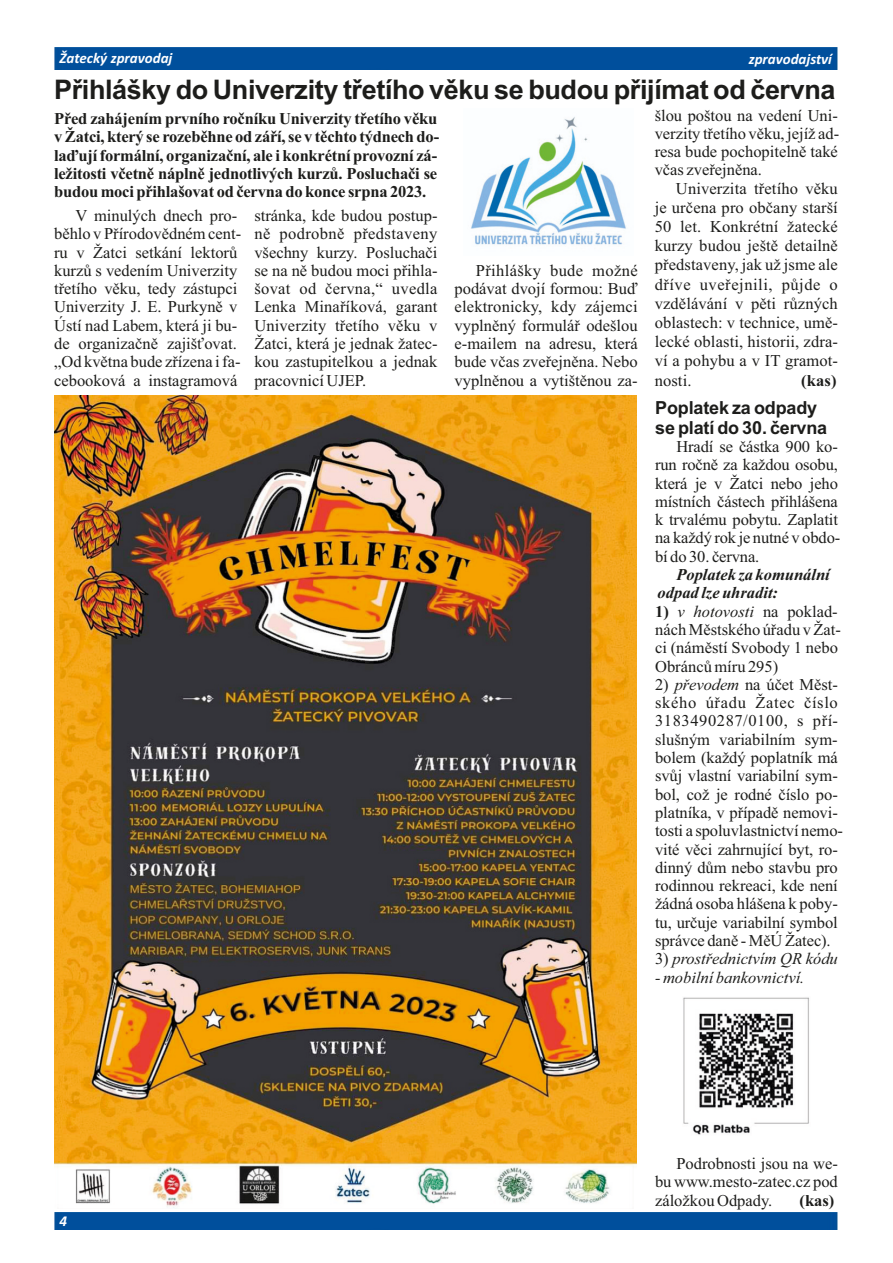
<style>
.page{position:relative;width:893px;height:1263px;background:#fff}
.page>*{position:absolute;margin:0;border:0;box-sizing:border-box;transform-origin:0 0}
.t1{font:700 27px "Arial";letter-spacing:-.015em;color:#1d1d1b}
.t2{font:700 18px/20.1px "Arial";letter-spacing:-.01em;color:#1d1d1b}
.t3{font:16.5px/18.3px "Times New Roman";color:#1d1d1b;text-align:justify}
.t4{font:700 16.5px/18.3px "Times New Roman";letter-spacing:-.015em;color:#1d1d1b}
.t5{font:italic 16.5px "Times New Roman";color:#1d1d1b}
.t6{font:italic 700 16.5px/18.3px "Times New Roman";color:#1d1d1b}
.t7{font:italic 700 15px "Calibri";color:#fff}
.s1{font-weight:700}
.s2{font-style:italic}
.s3{font-style:normal}
</style>
<div class="page">
<div style="left:54px;top:1212px;width:783px;height:17px;background:#004f9c"></div>
<div style="left:54px;top:47px;width:783px;height:22px;background:#004f9c"></div>
<img style="left:54px;top:396px;width:583px;height:812px">
<img style="left:683px;top:997px;width:126px;height:138px">
<img style="left:471px;top:117px;width:155px;height:128px">
<p class="t7" style="left:60px;top:52px;width:114px">Žatecký zpravodaj</p>
<p class="t7" style="left:749px;top:53px;width:85px">zpravodajství</p>
<h1 class="t1" style="left:54px;top:79px;width:783px">Přihlášky do Univerzity třetího věku se budou přijímat od června</h1>
<p class="t4" style="left:54px;top:111px;width:387px">Před zahájením prvního ročníku Univerzity třetího věku v Žatci, který se rozeběhne od září, se v těchto týdnech do&shy;laďují formální, organizační, ale i konkrétní provozní zá&shy;ležitosti včetně náplně jednotlivých kurzů. Posluchači se budou moci přihlašovat od června do konce srpna 2023.</p>
<p class="t3" style="left:655px;top:107px;width:186px">šlou poštou na vedení Uni&shy;verzity třetího věku, jejíž ad&shy;resa bude pochopitelně také včas zveřejněna.</p>
<p class="t3" style="left:655px;top:180px;width:185px;line-height:19.2px;text-indent:21px">Univerzita třetího věku je určena pro občany starší 50 let. Konkrétní žatecké kurzy budou ještě detailně představeny, jak už jsme ale dříve uveřejnili, půjde o vzdělávání v pěti různých oblastech: v technice, umě&shy;lecké oblasti, historii, zdra&shy;ví a pohybu a v IT gramot&shy;nosti.</p>
<p class="t3" style="left:54px;top:208px;width:189px;text-align:left;text-indent:21px">V minulých dnech pro&shy;běhlo v Přírodovědném cent&shy;ru v Žatci setkání lektorů kurzů s vedením Univerzity třetího věku, tedy zástupci<br>Univerzity J. E. Purkyně v<br>Ústí nad Labem, která ji bu&shy;de organizačně zajišťovat. „Od května bude zřízena i fa&shy;cebooková a instagramová</p>
<p class="t3" style="left:254px;top:208px;width:185px">stránka, kde budou postup&shy;ně podrobně představeny všechny kurzy. Posluchači se na ně budou moci přihla&shy;šovat od června,“ uvedla Lenka Minaříková, garant Univerzity třetího věku v Žatci, která je jednak žatec&shy;kou zastupitelkou a jednak pracovnicí UJEP.</p>
<p class="t3" style="left:454px;top:263px;width:185px;text-indent:21px">Přihlášky bude možné podávat dvojí formou: Buď elektronicky, kdy zájemci vyplněný formulář odešlou e-mailem na adresu, která bude včas zveřejněna. Nebo vyplněnou a vytištěnou za-</p>
<p class="t4" style="left:801px;top:373px;width:37px">(kas)</p>
<p class="t2" style="left:655px;top:399px;width:174px">Poplatek za odpady se platí do 30. června</p>
<p class="t3" style="left:655px;top:439px;width:187px;text-align:left;text-indent:21px">Hradí se částka 900 ko&shy;run ročně za každou osobu, která je v Žatci nebo jeho místních částech přihlášena k trvalému pobytu. Zaplatit na každý rok je nutné v obdo&shy;bí do 30. června.</p>
<p class="t6" style="left:658px;top:567px;width:174px;text-indent:19px">Poplatek za komunální odpad lze uhradit:</p>
<p class="t3" style="left:655px;top:603px;width:187px;text-align:left"><span class="s1">1)</span> <span class="s2">v hotovosti</span> na poklad&shy;nách Městského úřadu v Žat&shy;ci (náměstí Svobody 1 nebo<br>Obránců míru 295)</p>
<p class="t3" style="left:655px;top:677px;width:190px;text-align:left">2) <span class="s2">převodem</span> na účet Měst&shy;ského úřadu Žatec číslo<br>3183490287/0100, s pří&shy;slušným variabilním sym&shy;bolem (každý poplatník má svůj vlastní variabilní sym&shy;bol, což je rodné číslo po&shy;platníka, v případě nemovi&shy;tosti a spoluvlastnictví nemo&shy;vité věci zahrnující byt, ro&shy;dinný dům nebo stavbu pro rodinnou rekreaci, kde není žádná osoba hlášena k poby&shy;tu, určuje variabilní symbol správce daně - MěÚ Žatec).</p>
<p class="t5" style="left:655px;top:953px;width:184px"><span class="s3">3)</span> prostřednictvím QR kódu</p>
<p class="t5" style="left:655px;top:971px;width:151px">- mobilní bankovnictví.</p>
<p class="t7" style="left:59px;top:1215px;width:9px">4</p>
<p class="t3" style="left:655px;top:1156px;width:184px;text-indent:21px">Podrobnosti jsou na we&shy;bu www.mesto-zatec.cz pod záložkou Odpady.</p>
<p class="t4" style="left:800px;top:1193px;width:36px">(kas)</p>
</div>
